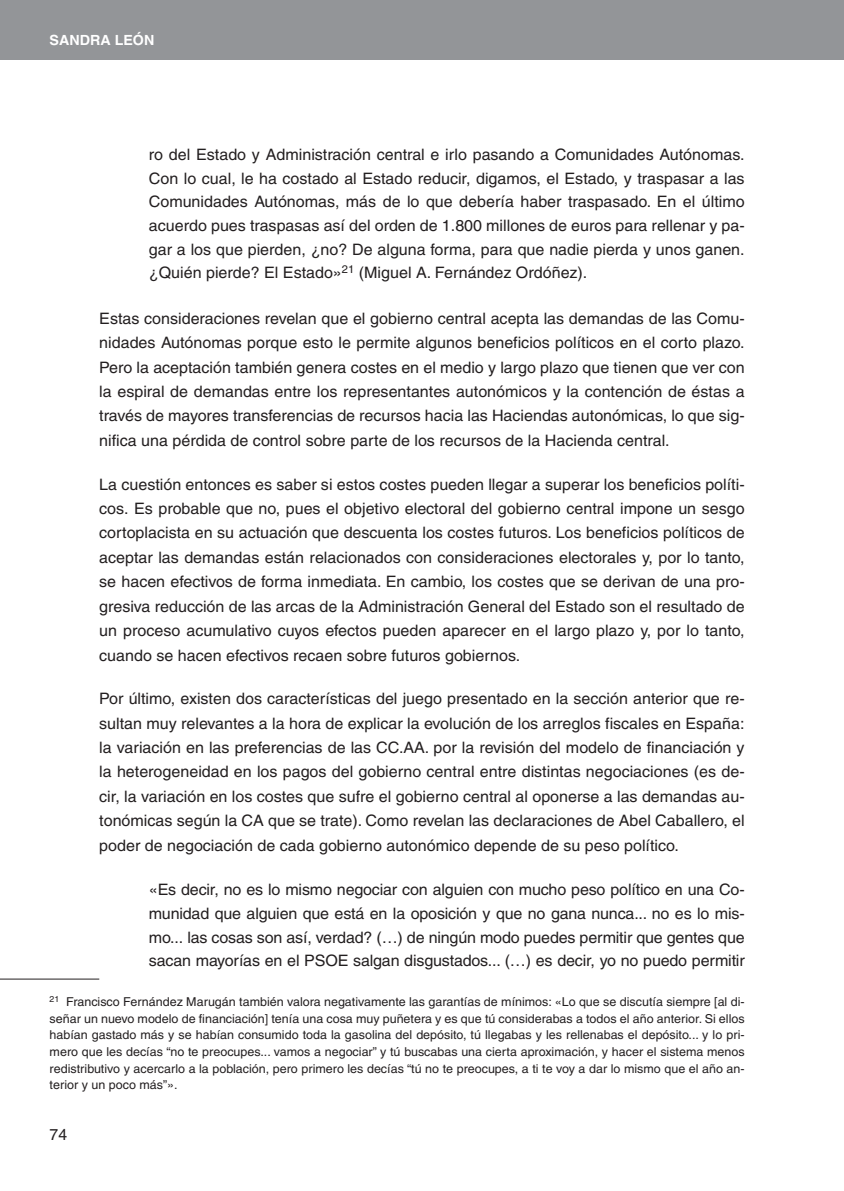
<style>
.page{position:relative;width:844px;height:1191px;background:#fff}
.page>*{position:absolute;margin:0;border:0;box-sizing:border-box;transform-origin:0 0}
.t1{font:15.75px/24.3px "Helvetica";color:#231f20;text-align:justify}
.t2{font:700 14px "Helvetica";color:#fff}
.t3{font:12.25px/16.6px "Helvetica";color:#231f20;text-align:justify}
</style>
<div class="page">
<div style="left:0;top:0;width:843px;height:60px;background:#939598"></div>
<hr style="left:0;top:978px;width:99px;height:1px;background:#231f20">
<p class="t2" style="left:50px;top:35px;width:106px">SANDRA LEÓN</p>
<p class="t1" style="left:149px;top:144px;width:597px;line-height:23.6px">ro del Estado y Administración central e irlo pasando a Comunidades Autónomas.<br>Con lo cual, le ha costado al Estado reducir, digamos, el Estado, y traspasar a las Comunidades Autónomas, más de lo que debería haber traspasado. En el último acuerdo pues traspasas así del orden de 1.800 millones de euros para rellenar y pa&shy;gar a los que pierden, ¿no? De alguna forma, para que nadie pierda y unos ganen. ¿Quién pierde? El Estado»<sup>21</sup> (Miguel A. Fernández Ordóñez).</p>
<p class="t1" style="left:99px;top:307px;width:646px">Estas consideraciones revelan que el gobierno central acepta las demandas de las Comu&shy;nidades Autónomas porque esto le permite algunos beneficios políticos en el corto plazo.<br>Pero la aceptación también genera costes en el medio y largo plazo que tienen que ver con la espiral de demandas entre los representantes autonómicos y la contención de éstas a través de mayores transferencias de recursos hacia las Haciendas autonómicas, lo que sig&shy;nifica una pérdida de control sobre parte de los recursos de la Hacienda central.</p>
<p class="t1" style="left:99px;top:473px;width:646px">La cuestión entonces es saber si estos costes pueden llegar a superar los beneficios políti&shy;cos. Es probable que no, pues el objetivo electoral del gobierno central impone un sesgo cortoplacista en su actuación que descuenta los costes futuros. Los beneficios políticos de aceptar las demandas están relacionados con consideraciones electorales y, por lo tanto, se hacen efectivos de forma inmediata. En cambio, los costes que se derivan de una pro&shy;gresiva reducción de las arcas de la Administración General del Estado son el resultado de un proceso acumulativo cuyos efectos pueden aparecer en el largo plazo y, por lo tanto, cuando se hacen efectivos recaen sobre futuros gobiernos.</p>
<p class="t1" style="left:99px;top:688px;width:646px">Por último, existen dos características del juego presentado en la sección anterior que re&shy;sultan muy relevantes a la hora de explicar la evolución de los arreglos fiscales en España: la variación en las preferencias de las CC.AA. por la revisión del modelo de financiación y la heterogeneidad en los pagos del gobierno central entre distintas negociaciones (es de&shy;cir, la variación en los costes que sufre el gobierno central al oponerse a las demandas au&shy;tonómicas según la CA que se trate). Como revelan las declaraciones de Abel Caballero, el poder de negociación de cada gobierno autonómico depende de su peso político.</p>
<p class="t1" style="left:149px;top:879px;width:597px;line-height:23.6px">«Es decir, no es lo mismo negociar con alguien con mucho peso político en una Co&shy;munidad que alguien que está en la oposición y que no gana nunca... no es lo mis&shy;mo... las cosas son así, verdad? (…) de ningún modo puedes permitir que gentes que sacan mayorías en el PSOE salgan disgustados... (…) es decir, yo no puedo permitir</p>
<p class="t3" style="left:50px;top:994px;width:696px"><sup>21</sup> Francisco Fernández Marugán también valora negativamente las garantías de mínimos: «Lo que se discutía siempre [al di&shy;señar un nuevo modelo de financiación] tenía una cosa muy puñetera y es que tú considerabas a todos el año anterior. Si ellos habían gastado más y se habían consumido toda la gasolina del depósito, tú llegabas y les rellenabas el depósito... y lo pri&shy;mero que les decías “no te preocupes... vamos a negociar” y tú buscabas una cierta aproximación, y hacer el sistema menos redistributivo y acercarlo a la población, pero primero les decías “tú no te preocupes, a ti te voy a dar lo mismo que el año an&shy;terior y un poco más”».</p>
<p class="t1" style="left:50px;top:1124px;width:19px">74</p>
</div>
